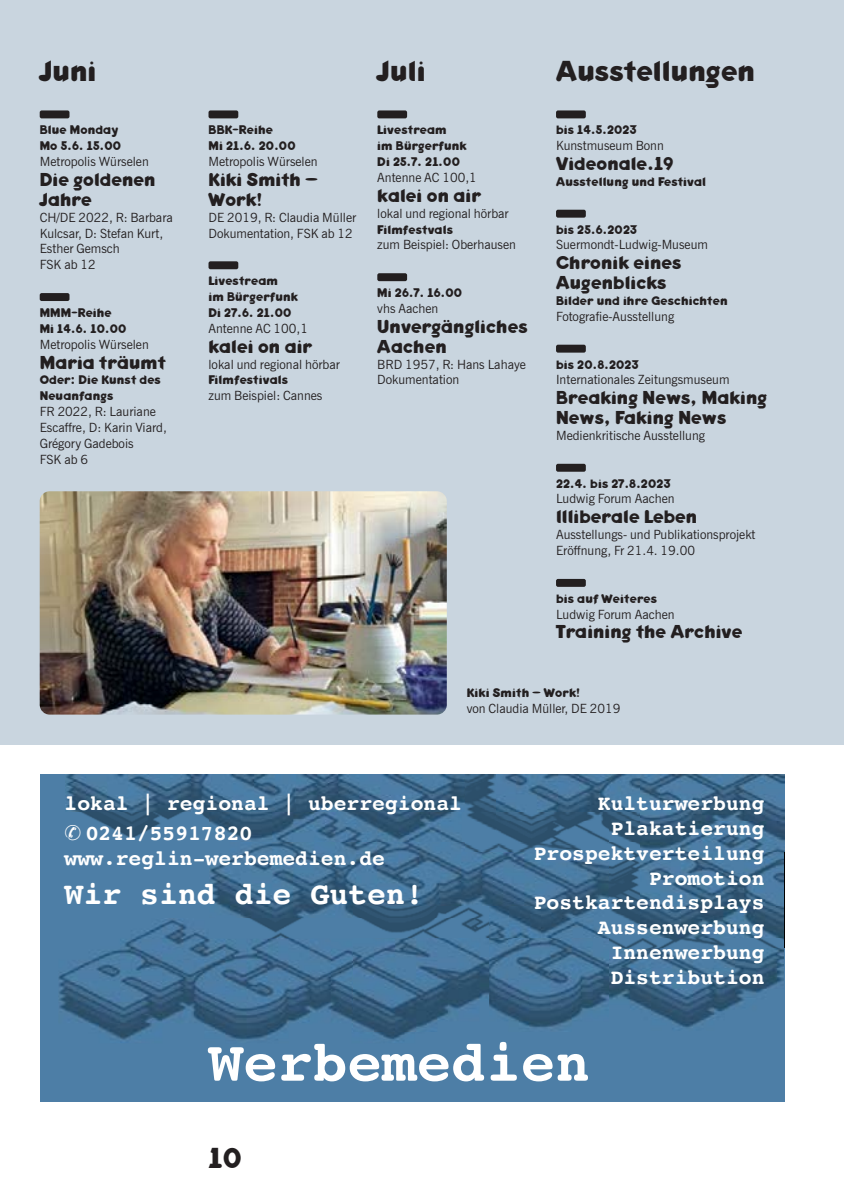
<style>
.page{position:relative;width:844px;height:1191px;background:#fff}
.page>*{position:absolute;margin:0;border:0;box-sizing:border-box;transform-origin:0 0}
.t1{font:700 57.75px "Courier";color:#fff}
.t2{font:700 31.5px "Courier";color:#fff}
.t3{font:700 29.22px "Keedy Sans";letter-spacing:.005em;color:#231f20}
.t4{font:700 21.35px/24.8px "Courier";color:#fff}
.t5{font:700 18.9px/19.8px "Keedy Sans";letter-spacing:.005em;color:#231f20}
.t6{font:12.6px/15.9px "News Gothic BT";color:#231f20}
.t7{font:700 12.6px/15.9px "Keedy Sans";letter-spacing:.01em;color:#231f20}
</style>
<div class="page">
<div style="left:0;top:0;width:843px;height:744px;background:#c9d5df"></div>
<div style="left:40px;top:293px;width:29px;height:8px;background:#231f20;border-radius:2px"></div>
<div style="left:40px;top:110px;width:29px;height:8px;background:#231f20;border-radius:2px"></div>
<div style="left:208px;top:261px;width:30px;height:8px;background:#231f20;border-radius:2px"></div>
<div style="left:208px;top:110px;width:30px;height:8px;background:#231f20;border-radius:2px"></div>
<div style="left:377px;top:273px;width:30px;height:8px;background:#231f20;border-radius:2px"></div>
<div style="left:377px;top:110px;width:30px;height:8px;background:#231f20;border-radius:2px"></div>
<div style="left:556px;top:579px;width:29px;height:8px;background:#231f20;border-radius:2px"></div>
<div style="left:556px;top:110px;width:29px;height:8px;background:#231f20;border-radius:2px"></div>
<div style="left:556px;top:345px;width:29px;height:7px;background:#231f20;border-radius:2px"></div>
<div style="left:556px;top:464px;width:29px;height:8px;background:#231f20;border-radius:2px"></div>
<div style="left:556px;top:210px;width:29px;height:8px;background:#231f20;border-radius:2px"></div>
<div style="left:40px;top:774px;width:744px;height:327px;background:#4d7ea6"></div>
<img style="left:66px;top:774px;width:573px;height:67px">
<img style="left:210px;top:841px;width:399px;height:77px">
<img style="left:639px;top:774px;width:145px;height:77px">
<img style="left:465px;top:841px;width:174px;height:10px">
<img style="left:783px;top:851px;width:1px;height:86px">
<img style="left:609px;top:851px;width:174px;height:55px">
<img style="left:353px;top:906px;width:430px;height:123px">
<img style="left:58px;top:918px;width:430px;height:122px">
<img style="left:209px;top:918px;width:144px;height:19px">
<img style="left:40px;top:491px;width:406px;height:223px;border-radius:10px">
<h3 class="t3" style="left:40px;top:61px;width:58px">Juni</h3>
<p class="t7" style="left:40px;top:123px;width:83px">Blue Monday<br>Mo 5.6. 15.00</p>
<p class="t6" style="left:40px;top:153px;width:111px">Metropolis Würselen</p>
<h3 class="t5" style="left:40px;top:172px;width:117px">Die goldenen<br>Jahre</h3>
<p class="t6" style="left:40px;top:209px;width:135px">CH/DE 2022, R: Barbara<br>Kulcsar, D: Stefan Kurt,<br>Esther Gemsch<br>FSK ab 12</p>
<p class="t7" style="left:40px;top:306px;width:88px">MMM-Reihe<br>Mi 14.6. 10.00</p>
<p class="t6" style="left:40px;top:336px;width:111px">Metropolis Würselen</p>
<h3 class="t5" style="left:40px;top:354px;width:127px">Maria träumt</h3>
<p class="t7" style="left:40px;top:373px;width:123px">Oder: Die Kunst des<br>Neuanfangs</p>
<p class="t6" style="left:40px;top:403px;width:129px">FR 2022, R: Lauriane<br>Escaffre, D: Karin Viard,<br>Grégory Gadebois<br>FSK ab 6</p>
<p class="t7" style="left:208px;top:123px;width:89px">BBK-Reihe<br>Mi 21.6. 20.00</p>
<p class="t6" style="left:208px;top:153px;width:111px">Metropolis Würselen</p>
<h3 class="t5" style="left:208px;top:172px;width:110px">Kiki Smith –<br>Work!</h3>
<p class="t6" style="left:208px;top:209px;width:149px">DE 2019, R: Claudia Müller<br>Dokumentation, FSK ab 12</p>
<p class="t7" style="left:208px;top:274px;width:91px">Livestream<br>im Bürgerfunk<br>Di 27.6. 21.00</p>
<p class="t6" style="left:208px;top:320px;width:101px">Antenne AC 100,1</p>
<h3 class="t5" style="left:208px;top:338px;width:105px">kalei on air</h3>
<p class="t6" style="left:208px;top:356px;width:133px">lokal und regional hörbar</p>
<p class="t7" style="left:208px;top:373px;width:81px">Filmfestivals</p>
<p class="t6" style="left:208px;top:388px;width:115px">zum Beispiel: Cannes</p>
<h3 class="t3" style="left:377px;top:61px;width:50px">Juli</h3>
<h3 class="t3" style="left:556px;top:61px;width:200px">Ausstellungen</h3>
<p class="t7" style="left:556px;top:123px;width:82px">bis 14.5.2023</p>
<p class="t6" style="left:556px;top:138px;width:109px">Kunstmuseum Bonn</p>
<h3 class="t5" style="left:556px;top:156px;width:119px">Videonale.19</h3>
<p class="t7" style="left:556px;top:175px;width:151px">Ausstellung und Festival</p>
<p class="t7" style="left:556px;top:223px;width:83px">bis 25.6.2023</p>
<p class="t6" style="left:556px;top:237px;width:153px">Suermondt-Ludwig-Museum</p>
<h3 class="t5" style="left:556px;top:255px;width:127px">Chronik eines<br>Augenblicks</h3>
<p class="t7" style="left:556px;top:294px;width:173px">Bilder und ihre Geschichten</p>
<p class="t6" style="left:556px;top:308px;width:120px">Fotografie-Ausstellung</p>
<p class="t7" style="left:556px;top:358px;width:84px">bis 20.8.2023</p>
<p class="t6" style="left:556px;top:372px;width:175px">Internationales Zeitungsmuseum</p>
<h3 class="t5" style="left:556px;top:390px;width:212px">Breaking News, Making<br>News, Faking News</h3>
<p class="t6" style="left:556px;top:427px;width:150px">Medienkritische Ausstellung</p>
<p class="t7" style="left:556px;top:477px;width:116px">22.4. bis 27.8.2023</p>
<p class="t6" style="left:556px;top:491px;width:120px">Ludwig Forum Aachen</p>
<h3 class="t5" style="left:556px;top:509px;width:143px">llliberale Leben</h3>
<p class="t6" style="left:556px;top:526px;width:201px">Ausstellungs- und Publikationsprojekt<br>Eröffnung, Fr 21.4. 19.00</p>
<p class="t7" style="left:556px;top:592px;width:102px">bis auf Weiteres</p>
<p class="t6" style="left:556px;top:606px;width:120px">Ludwig Forum Aachen</p>
<h3 class="t5" style="left:556px;top:624px;width:188px">Training the Archive</h3>
<p class="t7" style="left:377px;top:123px;width:91px">Livestream<br>im Bürgerfunk<br>Di 25.7. 21.00</p>
<p class="t6" style="left:377px;top:169px;width:101px">Antenne AC 100,1</p>
<h3 class="t5" style="left:377px;top:188px;width:105px">kalei on air</h3>
<p class="t6" style="left:377px;top:205px;width:133px">lokal und regional hörbar</p>
<p class="t7" style="left:377px;top:223px;width:77px">Filmfestvals</p>
<p class="t6" style="left:377px;top:237px;width:140px">zum Beispiel: Oberhausen</p>
<p class="t7" style="left:377px;top:286px;width:86px">Mi 26.7. 16.00</p>
<p class="t6" style="left:377px;top:300px;width:62px">vhs Aachen</p>
<h3 class="t5" style="left:377px;top:318px;width:152px">Unvergängliches<br>Aachen</h3>
<p class="t6" style="left:377px;top:356px;width:150px">BRD 1957, R: Hans Lahaye<br>Dokumentation</p>
<p class="t7" style="left:466px;top:686px;width:115px">Kiki Smith – Work!</p>
<p class="t6" style="left:466px;top:700px;width:155px">von Claudia Müller, DE 2019</p>
<h3 class="t4" style="left:64px;top:790px;width:399px;line-height:29.8px">lokal | regional | überregional ✆ 0241/55917820</h3>
<h3 class="t4" style="left:64px;top:847px;width:322px">www.reglin-werbemedien.de</h3>
<h2 class="t2" style="left:64px;top:880px;width:361px">Wir sind die Guten!</h2>
<h3 class="t4" style="left:533px;top:792px;width:232px;text-align:right">Kulturwerbung<br>Plakatierung<br>Prospektverteilung<br>Promotion<br>Postkartendisplays<br>Aussenwerbung<br>Innenwerbung<br>Distribution</h3>
<h1 class="t1" style="left:208px;top:1037px;width:383px">Werbemedien</h1>
<h3 class="t3" style="left:208px;top:1148px;width:35px">10</h3>
</div>
